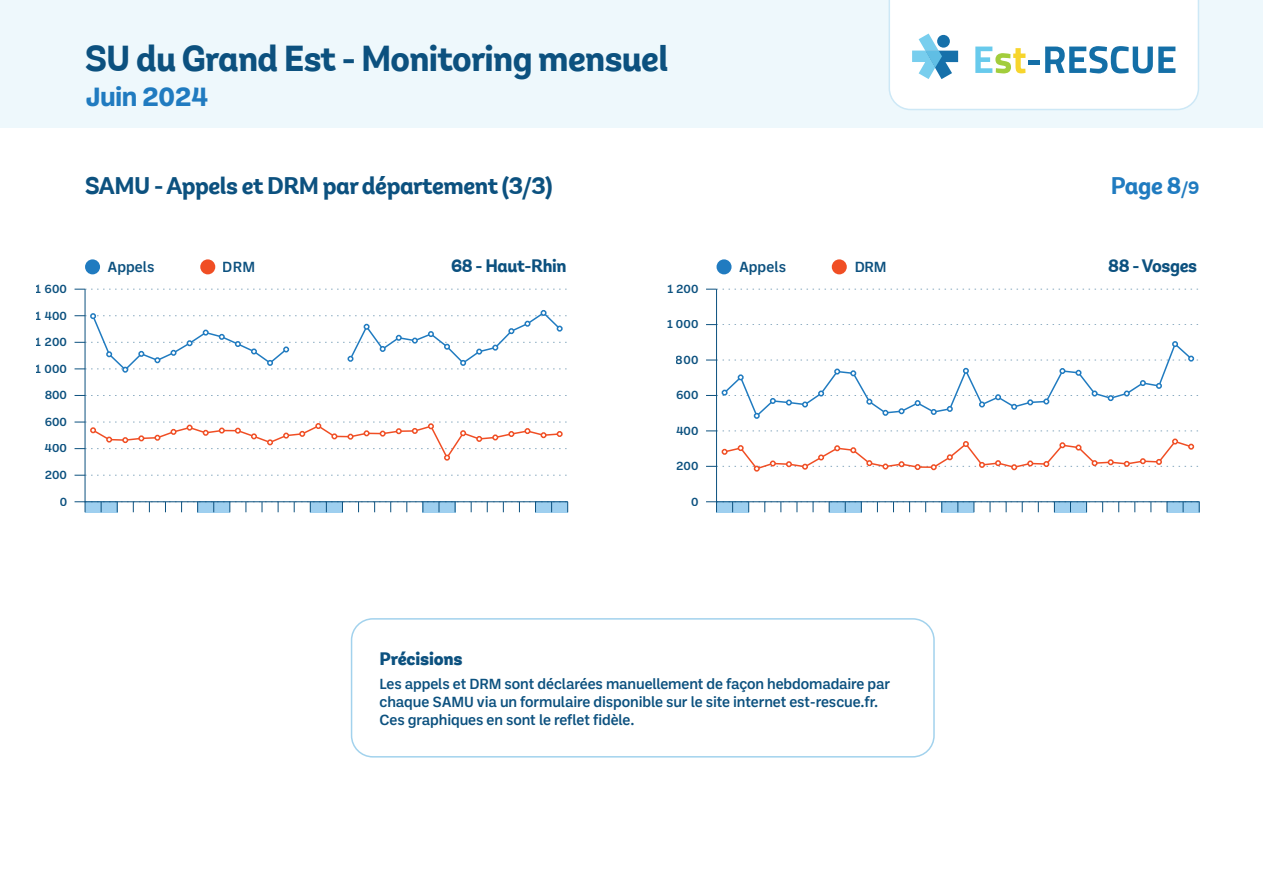
<style>
.page{position:relative;width:1263px;height:893px;background:#fff}
.page>*{position:absolute;margin:0;border:0;box-sizing:border-box;transform-origin:0 0}
.t1{font:700 36px "Andes Neue Alt 3";letter-spacing:-.02em;color:#0c517f}
.t2{font:700 27px "Ballinger";letter-spacing:-.02em;color:#207bc0}
.t3{font:700 24px "Andes Neue Alt 3";letter-spacing:-.02em;color:#0c517f}
.t4{font:700 24px "Andes Neue Alt 3";color:#207bc0}
.t5{font:700 18px "Andes Neue Alt 3";letter-spacing:-.02em;color:#0c517f}
.t6{font:900 18px "Andes Neue Alt 3";letter-spacing:-.01em;color:#0c517f}
.t7{font:500 15px/18px "Ballinger";letter-spacing:-.01em;color:#0c517f}
.t8{font:500 12px "Ballinger";letter-spacing:.015em;color:#0c517f}
.s1{font-size:18px}
</style>
<div class="page">
<div style="left:0;top:0;width:1263px;height:128px;background:#eef8fc"></div>
<hr style="left:85px;top:512px;width:483px;height:1px;background:#0c517f">
<hr style="left:716px;top:512px;width:483px;height:1px;background:#0c517f">
<hr style="left:85px;top:289px;width:1px;height:213px;background:#0c517f">
<svg style="left:75px;top:501px;width:493px;height:11px"></svg>
<svg style="left:75px;top:475px;width:492px;height:1px"></svg>
<svg style="left:75px;top:422px;width:492px;height:39px"></svg>
<svg style="left:75px;top:395px;width:492px;height:1px"></svg>
<svg style="left:75px;top:310px;width:492px;height:63px"></svg>
<svg style="left:75px;top:289px;width:492px;height:1px"></svg>
<div style="left:85px;top:259px;width:15px;height:15px;background:#207bc0;border-radius:50%"></div>
<div style="left:200px;top:259px;width:15px;height:15px;background:#f04e24;border-radius:50%"></div>
<hr style="left:716px;top:289px;width:1px;height:213px;background:#0c517f">
<svg style="left:706px;top:501px;width:494px;height:11px"></svg>
<svg style="left:706px;top:438px;width:493px;height:34px"></svg>
<svg style="left:706px;top:430px;width:492px;height:1px"></svg>
<svg style="left:706px;top:341px;width:493px;height:78px"></svg>
<svg style="left:706px;top:324px;width:493px;height:1px"></svg>
<svg style="left:706px;top:289px;width:492px;height:1px"></svg>
<div style="left:716px;top:259px;width:15px;height:15px;background:#207bc0;border-radius:50%"></div>
<div style="left:832px;top:259px;width:15px;height:15px;background:#f04e24;border-radius:50%"></div>
<svg style="left:888px;top:0;width:311px;height:110px;background:#e9f3f6"></svg>
<div style="left:937px;top:35px;width:13px;height:13px;background:#1670aa;border-radius:50%"></div>
<div style="left:351px;top:618px;width:584px;height:140px;border:2px solid #a2d2ed;border-radius:21px"></div>
<h1 class="t1" style="left:85px;top:34px;width:585px">SU du Grand Est - Monitoring mensuel</h1>
<h2 class="t2" style="left:85px;top:78px;width:125px">Juin 2024</h2>
<h3 class="t3" style="left:85px;top:170px;width:469px">SAMU - Appels et DRM par département (3/3)</h3>
<h3 class="t4" style="left:1111px;top:170px;width:90px">Page 8<span class="s1">/9</span></h3>
<p class="t8" style="left:36px;top:281px;width:33px">1 600</p>
<p class="t8" style="left:36px;top:307px;width:33px">1 400</p>
<p class="t8" style="left:36px;top:334px;width:33px">1 200</p>
<p class="t8" style="left:36px;top:360px;width:33px">1 000</p>
<p class="t8" style="left:44px;top:387px;width:24px">800</p>
<p class="t8" style="left:45px;top:414px;width:24px">600</p>
<p class="t8" style="left:44px;top:440px;width:24px">400</p>
<p class="t8" style="left:45px;top:467px;width:24px">200</p>
<p class="t8" style="left:60px;top:493px;width:9px">0</p>
<p class="t7" style="left:108px;top:257px;width:49px">Appels</p>
<p class="t7" style="left:223px;top:257px;width:34px">DRM</p>
<p class="t5" style="left:451px;top:253px;width:117px">68 - Haut-Rhin</p>
<p class="t7" style="left:739px;top:257px;width:49px">Appels</p>
<p class="t7" style="left:854px;top:257px;width:34px">DRM</p>
<p class="t5" style="left:1108px;top:253px;width:90px">88 - Vosges</p>
<p class="t8" style="left:667px;top:281px;width:33px">1 200</p>
<p class="t8" style="left:667px;top:316px;width:33px">1 000</p>
<p class="t8" style="left:676px;top:351px;width:24px">800</p>
<p class="t8" style="left:676px;top:387px;width:24px">600</p>
<p class="t8" style="left:676px;top:422px;width:24px">400</p>
<p class="t8" style="left:676px;top:458px;width:24px">200</p>
<p class="t8" style="left:691px;top:493px;width:9px">0</p>
<p class="t6" style="left:380px;top:646px;width:85px">Précisions</p>
<p class="t7" style="left:380px;top:674px;width:512px">Les appels et DRM sont déclarées manuellement de façon hebdomadaire par chaque SAMU via un formulaire disponible sur le site internet est-rescue.fr.<br>Ces graphiques en sont le reflet fidèle.</p>
</div>
